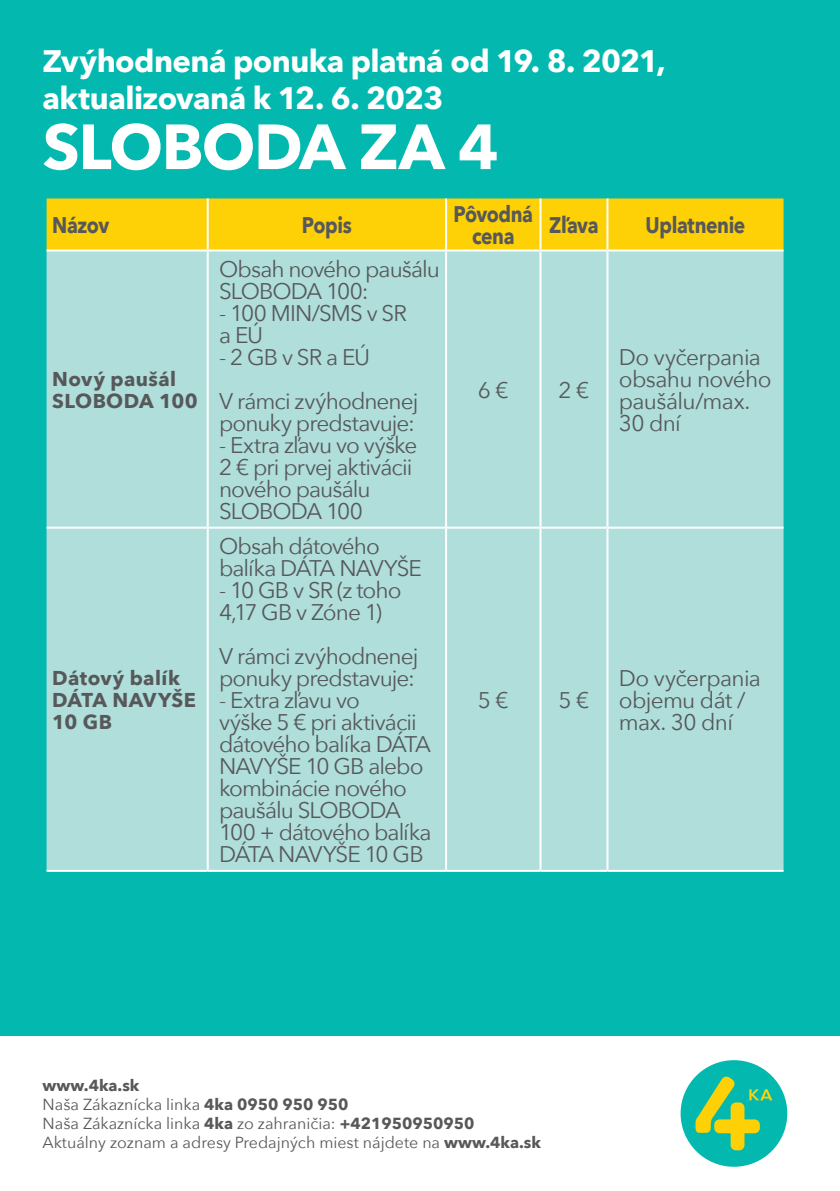
<style>
.page{position:relative;width:840px;height:1191px;background:#fff}
.page>*{position:absolute;margin:0;border:0;box-sizing:border-box;transform-origin:0 0}
.t1{font:700 63px "Avenir Next";letter-spacing:-.025em;color:#fff}
.t2{font:700 31px/37.2px "Avenir Next";letter-spacing:-.02em;color:#fff}
.t3{font:22.6px/22px "Avenir Next";letter-spacing:-.04em;color:#57585a}
.t4{font:700 22.6px/22px "Avenir Next";letter-spacing:-.02em;color:#57585a;text-align:center;scale:.85 1}
.t5{font:700 20px/22px "Avenir Next";letter-spacing:.02em;color:#57585a}
.t6{font:16px/19.2px "Avenir Next";color:#57585a}
.s1{font-weight:700}
</style>
<div class="page">
<div style="left:0;top:0;width:839px;height:1191px;background:#03b9af"></div>
<div style="left:0;top:1036px;width:839px;height:155px;background:#fff"></div>
<div style="left:47px;top:198px;width:736px;height:51px;background:#fed006"></div>
<div style="left:47px;top:251px;width:736px;height:619px;background:#afdedb"></div>
<hr style="left:206px;top:198px;width:2px;height:51px;background:#fff">
<hr style="left:445px;top:198px;width:2px;height:51px;background:#fff">
<hr style="left:539px;top:198px;width:2px;height:51px;background:#fff">
<hr style="left:606px;top:198px;width:2px;height:51px;background:#fff">
<hr style="left:47px;top:249px;width:160px;height:2px;background:#fff">
<hr style="left:207px;top:249px;width:239px;height:2px;background:#fff">
<hr style="left:206px;top:251px;width:2px;height:275px;background:#fff">
<hr style="left:446px;top:249px;width:94px;height:2px;background:#fff">
<hr style="left:445px;top:251px;width:2px;height:275px;background:#fff">
<hr style="left:540px;top:249px;width:67px;height:2px;background:#fff">
<hr style="left:539px;top:251px;width:2px;height:275px;background:#fff">
<hr style="left:607px;top:249px;width:176px;height:2px;background:#fff">
<hr style="left:606px;top:251px;width:2px;height:275px;background:#fff">
<hr style="left:47px;top:526px;width:160px;height:2px;background:#fff">
<hr style="left:207px;top:526px;width:239px;height:2px;background:#fff">
<hr style="left:206px;top:528px;width:2px;height:342px;background:#fff">
<hr style="left:446px;top:526px;width:94px;height:2px;background:#fff">
<hr style="left:445px;top:528px;width:2px;height:342px;background:#fff">
<hr style="left:540px;top:526px;width:67px;height:2px;background:#fff">
<hr style="left:539px;top:528px;width:2px;height:342px;background:#fff">
<hr style="left:607px;top:526px;width:176px;height:2px;background:#fff">
<hr style="left:606px;top:528px;width:2px;height:342px;background:#fff">
<hr style="left:47px;top:870px;width:160px;height:2px;background:#fff">
<hr style="left:207px;top:870px;width:239px;height:2px;background:#fff">
<hr style="left:446px;top:870px;width:94px;height:2px;background:#fff">
<hr style="left:540px;top:870px;width:67px;height:2px;background:#fff">
<hr style="left:607px;top:870px;width:176px;height:2px;background:#fff">
<svg style="left:680px;top:1060px;width:106px;height:106px"></svg>
<h2 class="t2" style="left:43px;top:42px;width:624px">Zvýhodnená ponuka platná od 19. 8. 2021, aktualizovaná k 12. 6. 2023</h2>
<h1 class="t1" style="left:43px;top:92px;width:457px">SLOBODA ZA 4</h1>
<p class="t4" style="left:52px;top:214px;width:69px">Názov</p>
<p class="t4" style="left:302px;top:214px;width:60px">Popis</p>
<p class="t4" style="left:453px;top:203px;width:95px">Pôvodná cena</p>
<p class="t4" style="left:549px;top:214px;width:60px">Zľava</p>
<p class="t4" style="left:645px;top:214px;width:119px">Uplatnenie</p>
<p class="t5" style="left:52px;top:368px;width:147px">Nový paušál<br>SLOBODA 100</p>
<p class="t5" style="left:52px;top:667px;width:145px">Dátový balík<br>DÁTA NAVYŠE<br>10 GB</p>
<p class="t3" style="left:219px;top:257px;width:222px">Obsah nového paušálu<br>SLOBODA 100:</p>
<p class="t3" style="left:219px;top:301px;width:189px">- 100 MIN/SMS v SR a EÚ</p>
<p class="t3" style="left:219px;top:334px;width:201px;line-height:44px">- 2 GB v SR a EÚ<br>V rámci zvýhodnenej</p>
<p class="t3" style="left:219px;top:411px;width:197px">ponuky predstavuje:</p>
<p class="t3" style="left:219px;top:433px;width:200px">- Extra zľavu vo výške<br>2 € pri prvej aktivácii nového paušálu<br>SLOBODA 100</p>
<p class="t3" style="left:477px;top:378px;width:32px">6 €</p>
<p class="t3" style="left:558px;top:378px;width:32px">2 €</p>
<p class="t3" style="left:219px;top:534px;width:204px">Obsah dátového balíka DÁTA NAVYŠE</p>
<p class="t3" style="left:219px;top:578px;width:184px">- 10 GB v SR (z toho<br>4,17 GB v Zóne 1)</p>
<p class="t3" style="left:219px;top:644px;width:201px">V rámci zvýhodnenej ponuky predstavuje:</p>
<p class="t3" style="left:219px;top:688px;width:214px">- Extra zľavu vo<br>výške 5 € pri aktivácii dátového balíka DÁTA<br>NAVYŠE 10 GB alebo kombinácie nového paušálu SLOBODA<br>100 + dátového balíka<br>DÁTA NAVYŠE 10 GB</p>
<p class="t3" style="left:477px;top:688px;width:32px">5 €</p>
<p class="t3" style="left:558px;top:688px;width:32px">5 €</p>
<p class="t3" style="left:618px;top:345px;width:154px">Do vyčerpania obsahu nového paušálu/max.<br>30 dní</p>
<p class="t3" style="left:618px;top:666px;width:144px">Do vyčerpania objemu dát / max. 30 dní</p>
<p class="t6" style="left:43px;top:1074px;width:499px"><span class="s1">www.4ka.sk<br></span>Naša Zákaznícka linka <span class="s1">4ka 0950 950 950<br></span>Naša Zákaznícka linka <span class="s1">4ka</span> zo zahraničia: <span class="s1">+421950950950<br></span>Aktuálny zoznam a adresy Predajných miest nájdete na <span class="s1">www.4ka.sk</span></p>
</div>
